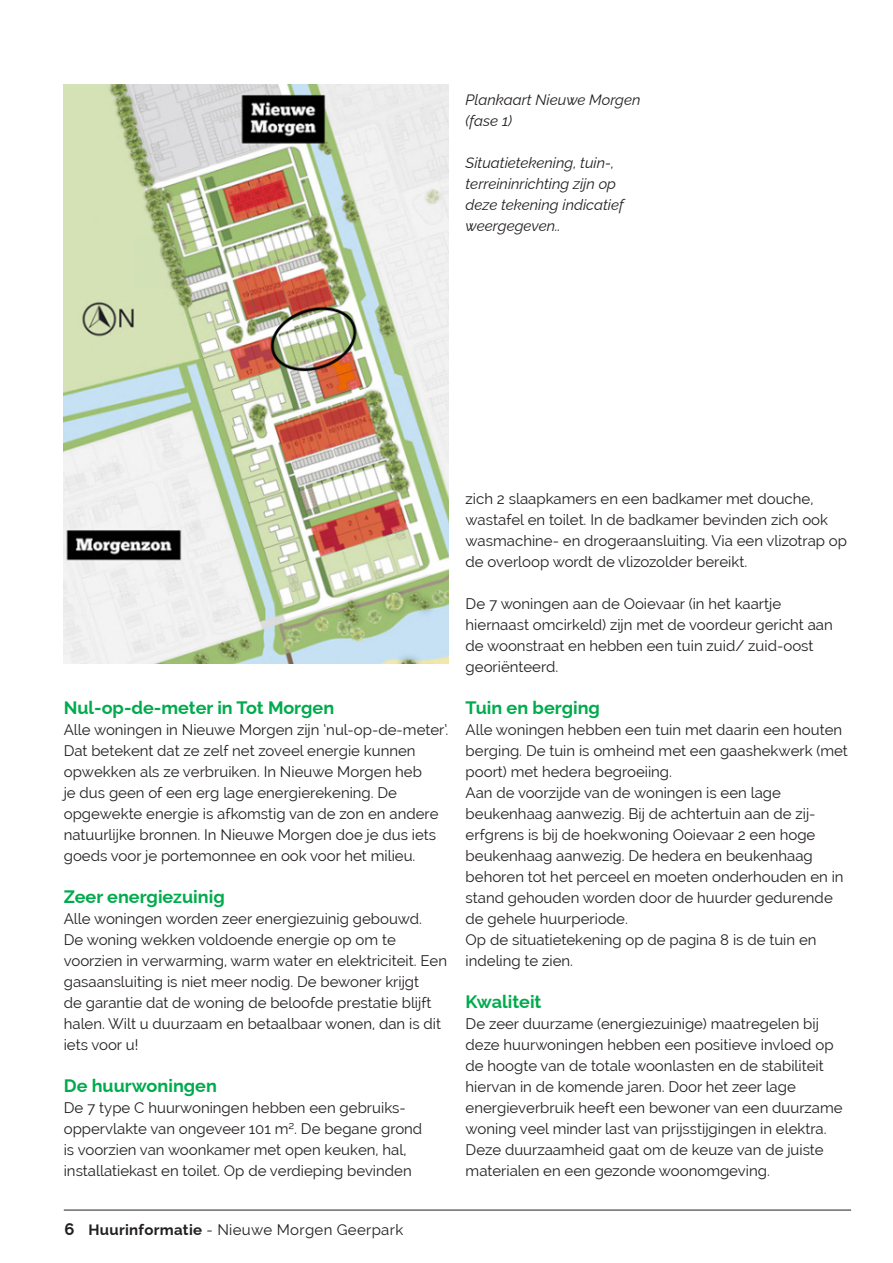
<style>
.page{position:relative;width:893px;height:1263px;background:#fff}
.page>*{position:absolute;margin:0;border:0;box-sizing:border-box;transform-origin:0 0}
.tk{font:700 18px "Raleway";color:#00ab4d}
.plat{font:700 18px "Raleway";color:#00ab4d}
.tk-2{font:15px/21px "Raleway";color:#231f20}
.plat-2{font:15px/21px "Raleway";color:#231f20}
.plat-3{font:italic 15px/21px "Raleway";color:#231f20}
.plat-4{font:15px "Raleway";letter-spacing:.02em;color:#231f20}
.s1{font-weight:700;font-size:16.5px}
.s2{font-weight:700}
</style>
<div class="page">
<hr style="left:64px;top:1210px;width:787px;height:1px;background:#231f20">
<img style="left:64px;top:84px;width:385px;height:579px">
<p class="plat-3" style="left:466px;top:88px;width:176px">Plankaart Nieuwe Morgen (fase 1)</p>
<p class="plat-3" style="left:466px;top:151px;width:160px">Situatietekening, tuin-, terreininrichting zijn op deze tekening indicatief weergegeven..</p>
<p class="tk" style="left:64px;top:693px;width:272px">Nul-op-de-meter in Tot Morgen</p>
<p class="tk-2" style="left:64px;top:719px;width:386px">Alle woningen in Nieuwe Morgen zijn ‘nul-op-de-meter’.</p>
<p class="tk-2" style="left:64px;top:740px;width:376px">Dat betekent dat ze zelf net zoveel energie kunnen opwekken als ze verbruiken. In Nieuwe Morgen heb<br>je dus geen of een erg lage energierekening. De opgewekte energie is afkomstig van de zon en andere natuurlijke bronnen. In Nieuwe Morgen doe je dus iets goeds voor je portemonnee en ook voor het milieu.</p>
<p class="tk" style="left:64px;top:882px;width:162px">Zeer energiezuinig</p>
<p class="tk-2" style="left:64px;top:908px;width:360px">Alle woningen worden zeer energiezuinig gebouwd.</p>
<p class="tk-2" style="left:64px;top:929px;width:385px">De woning wekken voldoende energie op om te voorzien in verwarming, warm water en elektriciteit. Een gasaansluiting is niet meer nodig. De bewoner krijgt<br>de garantie dat de woning de beloofde prestatie blijft halen. Wilt u duurzaam en betaalbaar wonen, dan is dit iets voor u!</p>
<p class="tk" style="left:64px;top:1071px;width:155px">De huurwoningen</p>
<p class="tk-2" style="left:64px;top:1097px;width:360px">De 7 type C huurwoningen hebben een gebruiks&shy;oppervlakte van ongeveer 101 m². De begane grond is voorzien van woonkamer met open keuken, hal, installatiekast en toilet. Op de verdieping bevinden</p>
<p class="plat-4" style="left:64px;top:1221px;width:340px"><span class="s1">6</span> <span class="s2">Huurinformatie</span> - Nieuwe Morgen Geerpark</p>
<p class="tk-2" style="left:466px;top:488px;width:383px">zich 2 slaapkamers en een badkamer met douche, wastafel en toilet. In de badkamer bevinden zich ook wasmachine- en drogeraansluiting. Via een vlizotrap op de overloop wordt de vlizozolder bereikt.</p>
<p class="tk-2" style="left:466px;top:593px;width:369px">De 7 woningen aan de Ooievaar (in het kaartje hiernaast omcirkeld) zijn met de voordeur gericht aan de woonstraat en hebben een tuin zuid/ zuid-oost georiënteerd.</p>
<p class="plat" style="left:466px;top:693px;width:136px">Tuin en berging</p>
<p class="plat-2" style="left:466px;top:719px;width:384px">Alle woningen hebben een tuin met daarin een houten berging. De tuin is omheind met een gaashekwerk (met poort) met hedera begroeiing.</p>
<p class="plat-2" style="left:466px;top:782px;width:379px">Aan de voorzijde van de woningen is een lage beukenhaag aanwezig. Bij de achtertuin aan de zij&shy;erfgrens is bij de hoekwoning Ooievaar 2 een hoge beukenhaag aanwezig. De hedera en beukenhaag behoren tot het perceel en moeten onderhouden en in stand gehouden worden door de huurder gedurende de gehele huurperiode.</p>
<p class="plat-2" style="left:466px;top:929px;width:352px">Op de situatietekening op de pagina 8 is de tuin en indeling te zien.</p>
<p class="plat" style="left:466px;top:987px;width:77px">Kwaliteit</p>
<p class="plat-2" style="left:466px;top:1013px;width:379px">De zeer duurzame (energiezuinige) maatregelen bij deze huurwoningen hebben een positieve invloed op de hoogte van de totale woonlasten en de stabiliteit hiervan in de komende jaren. Door het zeer lage energieverbruik heeft een bewoner van een duurzame woning veel minder last van prijsstijgingen in elektra.<br>Deze duurzaamheid gaat om de keuze van de juiste materialen en een gezonde woonomgeving.</p>
</div>
